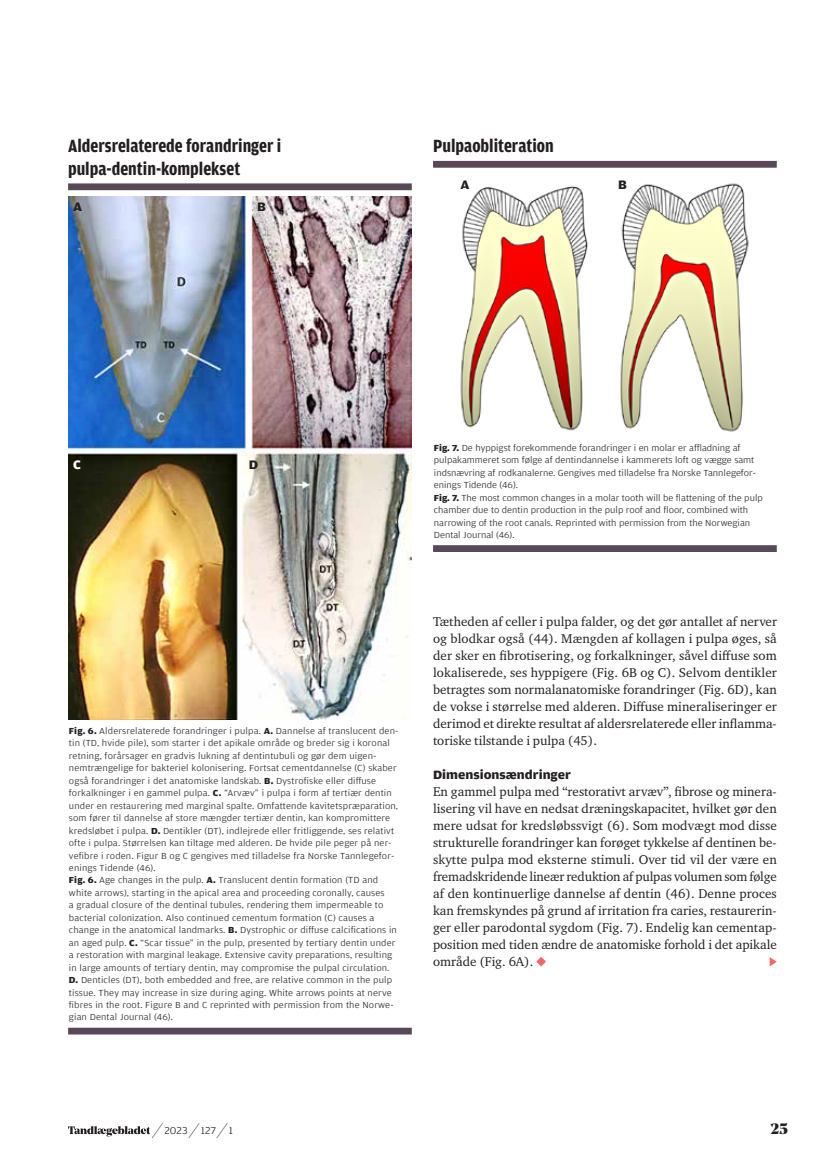
<style>
.page{position:relative;width:830px;height:1157px;background:#fff}
.page>*{position:absolute;margin:0;border:0;box-sizing:border-box;transform-origin:0 0}
.t1{font:700 18.75px/22.5px "Amplitude Condensed";color:#231f20}
.t2{font:900 15px "Noe Display";color:#231f20}
.t3{font:13.05px/17px "Charter ITC Std";color:#231f20;text-align:justify}
.t4{font:700 13.05px "Amplitude Wide";color:#231f20}
.t5{font:700 13.05px "Amplitude Wide";color:#fff}
.t6{font:700 12.75px "Amplitude Wide";color:#231f20}
.t7{font:300 10.5px "Amplitude Wide";letter-spacing:.02em;color:#231f20}
.t8{font:300 9.3px/12.5px "Amplitude Wide";letter-spacing:.015em;color:#231f20}
.s1{font-weight:700}
.s2{font-family:"Noe Display";font-weight:900;font-size:21px}
</style>
<div class="page">
<svg style="left:536px;top:956px;width:9px;height:10px"></svg>
<svg style="left:433px;top:161px;width:343px;height:391px"></svg>
<img style="left:454px;top:174px;width:301px;height:262px">
<div style="left:455px;top:174px;width:20px;height:19px;background:#fff"></div>
<div style="left:612px;top:174px;width:20px;height:19px;background:#fff"></div>
<svg style="left:769px;top:957px;width:7px;height:9px"></svg>
<svg style="left:68px;top:1126px;width:82px;height:10px"></svg>
<svg style="left:68px;top:183px;width:343px;height:851px"></svg>
<img style="left:68px;top:197px;width:343px;height:522px">
<h1 class="t1" style="left:68px;top:135px;width:214px">Aldersrelaterede forandringer i pulpa-dentin-komplekset</h1>
<h3 class="t4" style="left:73px;top:200px;width:11px">A</h3>
<h3 class="t4" style="left:257px;top:200px;width:10px">B</h3>
<h1 class="t1" style="left:433px;top:135px;width:122px">Pulpaobliteration</h1>
<h3 class="t4" style="left:460px;top:177px;width:11px">A</h3>
<h3 class="t4" style="left:617px;top:177px;width:10px">B</h3>
<h3 class="t5" style="left:73px;top:457px;width:9px">C</h3>
<h3 class="t4" style="left:249px;top:457px;width:11px">D</h3>
<p class="t8" style="left:69px;top:724px;width:331px"><span class="s1">Fig. 6.</span> Aldersrelaterede forandringer i pulpa. <span class="s1">A.</span> Dannelse af translucent den&shy;tin (TD, hvide pile), som starter i det apikale område og breder sig i koronal retning, forårsager en gradvis lukning af dentintubuli og gør dem uigen&shy;nemtrængelige for bakteriel kolonisering. Fortsat cementdannelse (C) skaber også forandringer i det anatomiske landskab. <span class="s1">B.</span> Dystrofiske eller diffuse forkalkninger i en gammel pulpa. <span class="s1">C.</span> “Arvæv” i pulpa i form af tertiær dentin under en restaurering med marginal spalte. Omfattende kavitetspræparation, som fører til dannelse af store mængder tertiær dentin, kan kompromittere kredsløbet i pulpa. <span class="s1">D.</span> Dentikler (DT), indlejrede eller fritliggende, ses relativt ofte i pulpa. Størrelsen kan tiltage med alderen. De hvide pile peger på ner&shy;vefibre i roden. Figur B og C gengives med tilladelse fra Norske Tannlegefor&shy;enings Tidende (46).<br><span class="s1">Fig. 6.</span> Age changes in the pulp. <span class="s1">A.</span> Translucent dentin formation (TD and white arrows), starting in the apical area and proceeding coronally, causes<br>a gradual closure of the dentinal tubules, rendering them impermeable to bacterial colonization. Also continued cementum formation (C) causes a change in the anatomical landmarks. <span class="s1">B.</span> Dystrophic or diffuse calcifications in an aged pulp. <span class="s1">C.</span> “Scar tissue” in the pulp, presented by tertiary dentin under a restoration with marginal leakage. Extensive cavity preparations, resulting in large amounts of tertiary dentin, may compromise the pulpal circulation.<br><span class="s1">D.</span> Denticles (DT), both embedded and free, are relative common in the pulp tissue. They may increase in size during aging. White arrows points at nerve fibres in the root. Figure B and C reprinted with permission from the Norwe&shy;gian Dental Journal (46).</p>
<p class="t8" style="left:433px;top:441px;width:330px"><span class="s1">Fig. 7.</span> De hyppigst forekommende forandringer i en molar er affladning af pulpakammeret som følge af dentindannelse i kammerets loft og vægge samt indsnævring af rodkanalerne. Gengives med tilladelse fra Norske Tannlegefor&shy;enings Tidende (46).<br><span class="s1">Fig. 7.</span> The most common changes in a molar tooth will be flattening of the pulp chamber due to dentin production in the pulp roof and floor, combined with narrowing of the root canals. Reprinted with permission from the Norwegian Dental Journal (46).</p>
<p class="t3" style="left:433px;top:613px;width:345px">Tætheden af celler i pulpa falder, og det gør antallet af nerver og blodkar også (44). Mængden af kollagen i pulpa øges, så der sker en fibrotisering, og forkalkninger, såvel diffuse som lokaliserede, ses hyppigere (Fig. 6B og C). Selvom dentikler betragtes som normalanatomiske forandringer (Fig. 6D), kan de vokse i størrelse med alderen. Diffuse mineraliseringer er derimod et direkte resultat af aldersrelaterede eller inflamma&shy;toriske tilstande i pulpa (45).</p>
<h3 class="t6" style="left:433px;top:768px;width:139px">Dimensionsændringer</h3>
<p class="t3" style="left:433px;top:783px;width:345px">En gammel pulpa med “restorativt arvæv”, fibrose og minera&shy;lisering vil have en nedsat dræningskapacitet, hvilket gør den mere udsat for kredsløbssvigt (6). Som modvægt mod disse strukturelle forandringer kan forøget tykkelse af dentinen be&shy;skytte pulpa mod eksterne stimuli. Over tid vil der være en fremadskridende lineær reduktion af pulpas volumen som følge af den kontinuerlige dannelse af dentin (46). Denne proces kan fremskyndes på grund af irritation fra caries, restaurerin&shy;ger eller parodontal sygdom (Fig. 7). Endelig kan cementap&shy;position med tiden ændre de anatomiske forhold i det apikale område (Fig. 6A).</p>
<p class="t7" style="left:157px;top:1124px;width:78px"><span class="s2">∕</span> 2023 <span class="s2">∕</span> 127 <span class="s2">∕</span> 1</p>
<h2 class="t2" style="left:770px;top:1118px;width:19px">25</h2>
</div>
